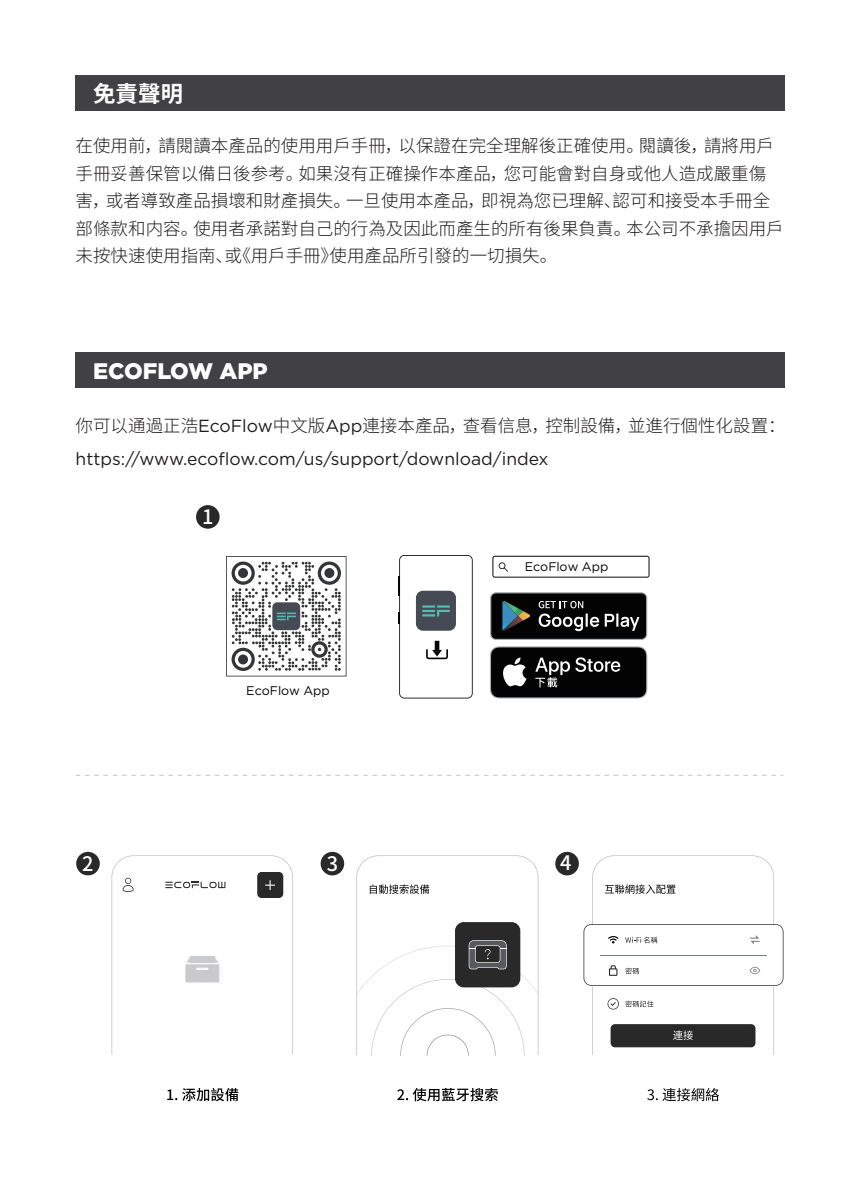
<style>
.page{position:relative;width:858px;height:1177px;background:#fff}
.page>*{position:absolute;margin:0;border:0;box-sizing:border-box;transform-origin:0 0}
.t1{font:900 22.5px "Gotham";color:#fff}
.t2{font:700 22.5px "Source Han Sans CN";color:#fff}
.t3{font:500 20px "Source Han Sans CN";color:#fff}
.t4{font:300 17.5px/27.5px "Source Han Sans CN";color:#201d1d}
.t5{font:17.5px "Gotham";color:#201d1d}
.t6{font:12.5px "Gotham";color:#030303}
.s1{font-family:"Gotham";font-weight:400}
</style>
<div class="page">
<div style="left:75px;top:76px;width:709px;height:35px;background:#414143"></div>
<div style="left:75px;top:352px;width:709px;height:36px;background:#414143"></div>
<svg style="left:76px;top:774px;width:707px;height:1px"></svg>
<div style="left:196px;top:505px;width:23px;height:23px;background:#29292a;border-radius:50%"></div>
<svg style="left:226px;top:556px;width:120px;height:120px"></svg>
<svg style="left:492px;top:555px;width:157px;height:22px"></svg>
<svg style="left:398px;top:555px;width:74px;height:143px"></svg>
<svg style="left:111px;top:855px;width:182px;height:199px"></svg>
<div style="left:76px;top:851px;width:24px;height:24px;background:#29292a;border-radius:50%"></div>
<svg style="left:167px;top:1088px;width:71px;height:13px"></svg>
<div style="left:555px;top:851px;width:24px;height:24px;background:#29292a;border-radius:50%"></div>
<svg style="left:647px;top:1088px;width:72px;height:13px"></svg>
<svg style="left:583px;top:855px;width:200px;height:199px"></svg>
<div style="left:320px;top:851px;width:24px;height:24px;background:#29292a;border-radius:50%"></div>
<svg style="left:397px;top:1088px;width:100px;height:13px"></svg>
<svg style="left:356px;top:855px;width:182px;height:200px"></svg>
<svg style="left:490px;top:592px;width:157px;height:48px;background:#292d2d"></svg>
<svg style="left:490px;top:646px;width:157px;height:52px;background:#2a2b2b"></svg>
<p class="t2" style="left:93px;top:81px;width:91px">免責聲明</p>
<p class="t4" style="left:76px;top:132px;width:709px">在使用前，請閱讀本產品的使用用戶手冊，以保證在完全理解後正確使用。閱讀後，請將用戶手冊妥善保管以備日後参考。如果沒有正確操作本產品，您可能會對自身或他人造成嚴重傷害，或者導致產品損壞和財產損失。一旦使用本產品，即視為您已理解、認可和接受本手冊全部條款和内容。使用者承諾對自己的行為及因此而產生的所有後果負責。本公司不承擔因用戶未按快速使用指南、或《用戶手冊》使用產品所引發的一切損失。</p>
<p class="t1" style="left:93px;top:356px;width:176px">ECOFLOW APP</p>
<p class="t4" style="left:76px;top:412px;width:711px">你可以通過正浩<span class="s1">EcoFlow</span>中文版<span class="s1">App</span>連接本產品，查看信息，控制設備，並進行個性化設置：</p>
<p class="t5" style="left:76px;top:448px;width:474px">https://www.ecoflow.com/us/support/download/index</p>
<p class="t3" style="left:202px;top:505px;width:13px">1</p>
<p class="t6" style="left:246px;top:682px;width:85px">EcoFlow App</p>
<p class="t6" style="left:524px;top:559px;width:85px">EcoFlow App</p>
<p class="t3" style="left:82px;top:852px;width:13px">2</p>
<p class="t3" style="left:327px;top:852px;width:13px">3</p>
<p class="t3" style="left:560px;top:851px;width:13px">4</p>
</div>
